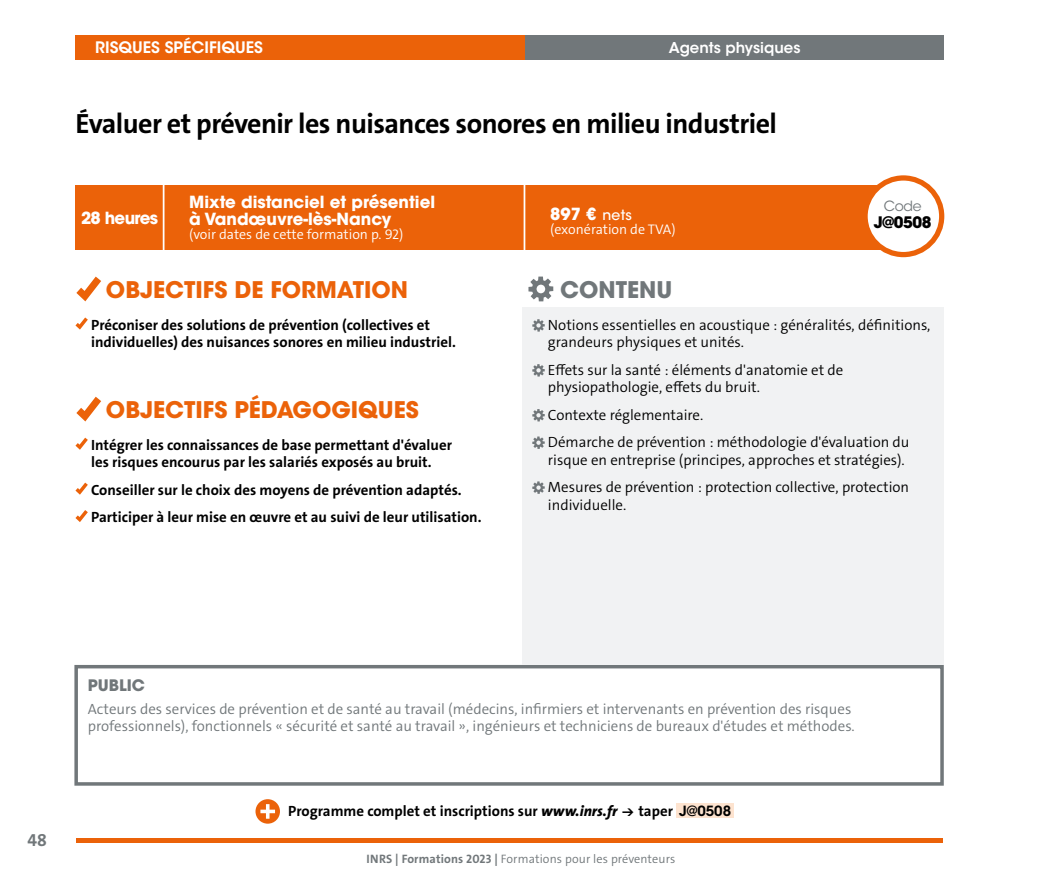
<style>
.page{position:relative;width:1042px;height:893px;background:#fff}
.page>*{position:absolute;margin:0;border:0;box-sizing:border-box;transform-origin:0 0}
.t1{font:700 28px "The Sans C4 s";letter-spacing:-.02em;color:#000}
.t2{font:700 22.75px "ITC Avant Garde Std";color:#eb6209}
.t3{font:700 22.75px "ITC Avant Garde Std";color:#71777a}
.t4{font:700 17.5px "The Sans C4 s";color:#71777a}
.t5{font:700 16.62px/17.5px "ITC Avant Garde Std";color:#fff}
.t6{font:700 16.62px "ITC Avant Garde Std";letter-spacing:-.04em;color:#fff}
.t7{font:600 15.75px "ITC Avant Garde Std";color:#fff}
.t8{font:700 15.75px "ITC Avant Garde Std";color:#71777a}
.t9{font:700 15.75px "ITC Avant Garde Std";color:#000}
.t10{font:700 14.88px/17.5px "The Sans C4 s";color:#000}
.t11{font:300 14.88px/17.5px "The Sans C4 s";color:#000}
.t12{font:300 14.88px/17.5px "The Sans C4 s";color:#71777a}
.t13{font:600 14.88px "ITC Avant Garde Std";color:#fff}
.t14{font:300 14px "The Sans C4 s";color:#fff}
.t15{font:14px "ITC Avant Garde Std";color:#71777a}
.t16{font:300 12.25px "The Sans C4 s";letter-spacing:.01em;color:#71777a}
.s1{font-weight:500;font-size:14px}
.s2{font-weight:800;font-style:italic}
.s3{font-family:"Flesh Plain";font-weight:400}
.s4{font-family:"ITC Avant Garde Std";font-weight:600;font-size:14px}
.s5{font-weight:700}
</style>
<div class="page">
<div style="left:76px;top:838px;width:867px;height:5px;background:#eb6209"></div>
<div style="left:75px;top:35px;width:565px;height:25px;background:#eb6209"></div>
<svg style="left:528px;top:277px;width:25px;height:24px"></svg>
<svg style="left:76px;top:277px;width:25px;height:24px"></svg>
<svg style="left:255px;top:799px;width:25px;height:25px"></svg>
<hr style="left:260px;top:810px;width:15px;height:3px;background:#fff">
<hr style="left:266px;top:804px;width:3px;height:15px;background:#fff">
<div style="left:75px;top:185px;width:834px;height:65px;background:#eb6209"></div>
<hr style="left:163px;top:173px;width:1px;height:87px;background:#fff">
<hr style="left:523px;top:162px;width:2px;height:112px;background:#fff">
<svg style="left:76px;top:397px;width:25px;height:24px"></svg>
<svg style="left:75px;top:438px;width:13px;height:12px"></svg>
<svg style="left:75px;top:483px;width:13px;height:12px"></svg>
<svg style="left:75px;top:510px;width:13px;height:12px"></svg>
<svg style="left:75px;top:317px;width:13px;height:13px"></svg>
<div style="left:74px;top:665px;width:870px;height:121px;border:4px solid #71777a"></div>
<div style="left:522px;top:308px;width:422px;height:357px;background:#f1f2f3"></div>
<svg style="left:532px;top:319px;width:13px;height:13px"></svg>
<svg style="left:532px;top:364px;width:13px;height:13px"></svg>
<svg style="left:532px;top:409px;width:13px;height:12px"></svg>
<svg style="left:532px;top:436px;width:13px;height:13px"></svg>
<svg style="left:532px;top:481px;width:13px;height:13px"></svg>
<div style="left:676px;top:804px;width:58px;height:14px;background:#fde3cf"></div>
<div style="left:865px;top:178px;width:76px;height:77px;background:#fff;border-radius:50%"></div>
<div style="left:862px;top:175px;width:82px;height:82px;border:5px solid #eb6209;border-radius:50%"></div>
<div style="left:525px;top:35px;width:419px;height:25px;background:#71777a"></div>
<p class="t7" style="left:95px;top:37px;width:169px">RISQUES SPÉCIFIQUES</p>
<p class="t13" style="left:669px;top:38px;width:133px">Agents physiques</p>
<h1 class="t1" style="left:75px;top:106px;width:703px">Évaluer et prévenir les nuisances sonores en milieu industriel</h1>
<p class="t6" style="left:81px;top:207px;width:78px">28 heures</p>
<p class="t5" style="left:189px;top:193px;width:247px">Mixte distanciel et présentiel à Vandœuvre-lès-Nancy</p>
<p class="t14" style="left:189px;top:226px;width:216px">(voir dates de cette formation p. 92)</p>
<p class="t5" style="left:550px;top:205px;width:83px">897 € <span class="s1">nets</span></p>
<p class="t14" style="left:550px;top:220px;width:127px">(exonération de TVA)</p>
<h2 class="t2" style="left:106px;top:275px;width:304px">OBJECTIFS DE FORMATION</h2>
<h2 class="t3" style="left:560px;top:275px;width:114px">CONTENU</h2>
<p class="t15" style="left:884px;top:197px;width:39px">Code</p>
<p class="t9" style="left:874px;top:212px;width:59px">J@0508</p>
<p class="t10" style="left:91px;top:316px;width:366px">Préconiser des solutions de prévention (collectives et individuelles) des nuisances sonores en milieu industriel.</p>
<h2 class="t2" style="left:106px;top:395px;width:314px">OBJECTIFS PÉDAGOGIQUES</h2>
<p class="t10" style="left:91px;top:436px;width:362px">Intégrer les connaissances de base permettant d'évaluer les risques encourus par les salariés exposés au bruit.</p>
<p class="t10" style="left:91px;top:476px;width:392px;line-height:27.5px">Conseiller sur le choix des moyens de prévention adaptés.<br>Participer à leur mise en œuvre et au suivi de leur utilisation.</p>
<p class="t11" style="left:548px;top:316px;width:384px">Notions essentielles en acoustique : généralités, définitions, grandeurs physiques et unités.</p>
<p class="t11" style="left:548px;top:361px;width:297px">Effets sur la santé : éléments d'anatomie et de physiopathologie, effets du bruit.</p>
<p class="t11" style="left:548px;top:401px;width:363px;line-height:27.5px">Contexte réglementaire.<br>Démarche de prévention : méthodologie d'évaluation du</p>
<p class="t11" style="left:548px;top:446px;width:363px;line-height:27.5px">risque en entreprise (principes, approches et stratégies).<br>Mesures de prévention : protection collective, protection</p>
<p class="t11" style="left:548px;top:496px;width:80px">individuelle.</p>
<p class="t4" style="left:27px;top:829px;width:21px">48</p>
<p class="t8" style="left:88px;top:675px;width:59px">PUBLIC</p>
<p class="t12" style="left:88px;top:700px;width:768px">Acteurs des services de prévention et de santé au travail (médecins, infirmiers et intervenants en prévention des risques professionnels), fonctionnels « sécurité et santé au travail », ingénieurs et techniciens de bureaux d'études et méthodes.</p>
<p class="t10" style="left:288px;top:802px;width:444px">Programme complet et inscriptions sur <span class="s2">www.inrs.fr</span> <span class="s3">Q</span> taper <span class="s4">J@0508</span></p>
<p class="t16" style="left:366px;top:851px;width:310px"><span class="s5">INRS | Formations 2023 |</span> Formations pour les préventeurs</p>
</div>
